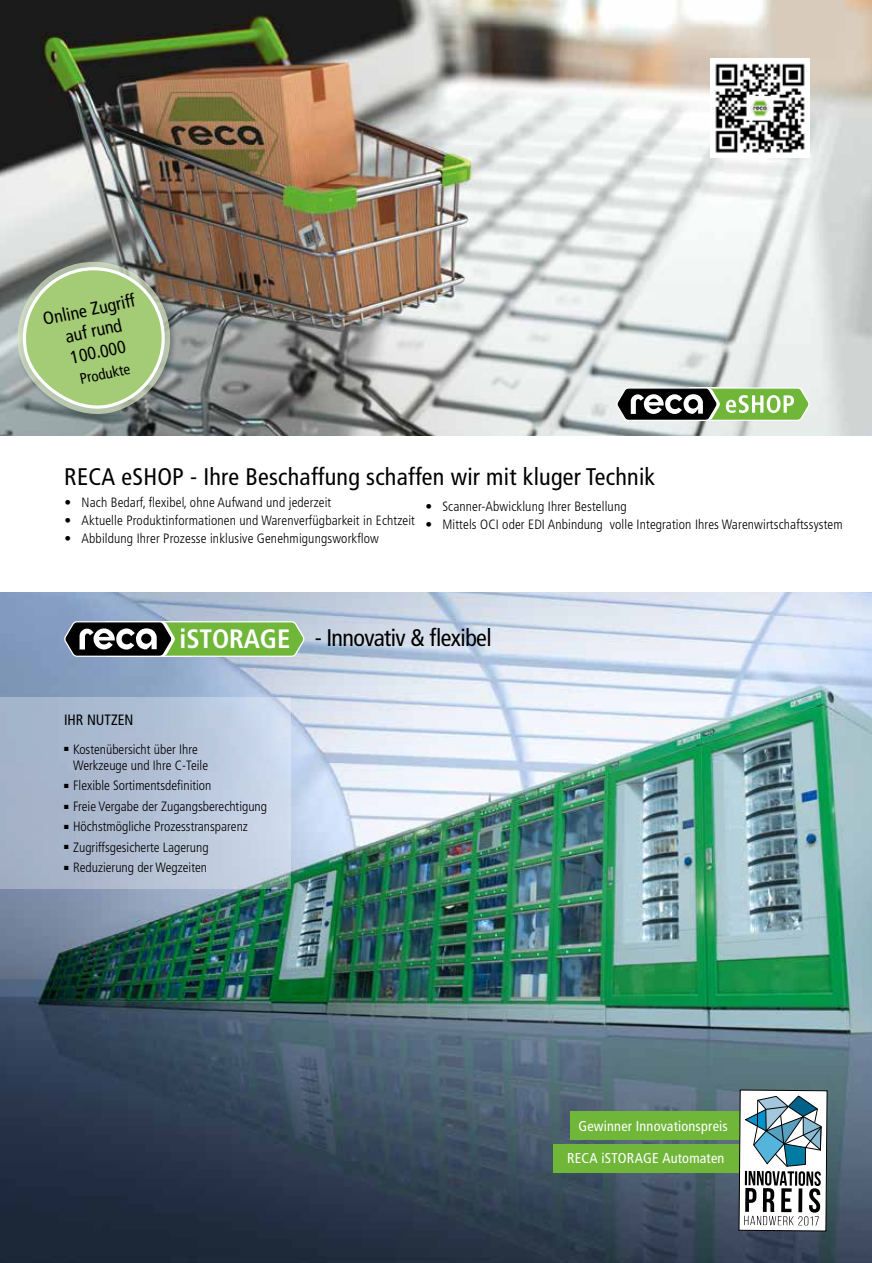
<style>
.page{position:relative;width:872px;height:1263px;background:#fff}
.page>*{position:absolute;margin:0;border:0;box-sizing:border-box;transform-origin:0 0}
.t1{font:condensed 24px "Frutiger LT Pro";letter-spacing:.01em;color:#000}
.t2{font:condensed 24px "Frutiger LT Pro";letter-spacing:-.025em;color:#000}
.t3{font:condensed 18px/21.6px "Frutiger LT Pro";color:#000;text-align:center}
.t4{font:condensed 15px "Frutiger LT Pro";color:#000}
.t5{font:condensed 14.25px "Frutiger LT Pro";letter-spacing:.015em;color:#fff}
.t6{font:300 condensed 13.5px/16.2px "Frutiger LT Pro";letter-spacing:.01em;color:#000}
.s1{font-weight:700;font-size:26.55px;color:#fff}
</style>
<div class="page">
<img style="left:0;top:592px;width:872px;height:671px">
<img style="left:0;top:0;width:872px;height:436px">
<svg style="left:614px;top:379px;width:198px;height:43px"></svg>
<svg style="left:10px;top:255px;width:167px;height:166px;background:#9cb283"></svg>
<img style="left:710px;top:59px;width:99px;height:99px">
<svg style="left:62px;top:615px;width:245px;height:44px;background:#79996e"></svg>
<div style="left:0;top:697px;width:291px;height:192px;background:linear-gradient(to right,#9eacc3,#c9d6e8)"></div>
<div style="left:570px;top:1111px;width:254px;height:28px;background:#6fb639"></div>
<div style="left:553px;top:1144px;width:269px;height:28px;background:#6fb639"></div>
<svg style="left:738px;top:1090px;width:89px;height:141px"></svg>
<h2 class="t3" style="left:41px;top:309px;width:95px;rotate:-12deg">Online Zugriff auf rund<br>100.000</h2>
<p class="t4" style="left:78px;top:370px;width:52px;rotate:-12deg">Produkte</p>
<h1 class="t1" style="left:64px;top:462px;width:592px">RECA eSHOP - Ihre Beschaffung schaffen wir mit kluger Technik</h1>
<p class="t6" style="left:65px;top:494px;width:268px">• Nach Bedarf, flexibel, ohne Aufwand und jederzeit</p>
<p class="t6" style="left:65px;top:512px;width:352px">• Aktuelle Produktinformationen und Warenverfügbarkeit in Echtzeit</p>
<p class="t6" style="left:65px;top:530px;width:316px">• Abbildung Ihrer Prozesse inklusive Genehmigungsworkflow</p>
<p class="t6" style="left:425px;top:498px;width:203px">• Scanner-Abwicklung Ihrer Bestellung</p>
<p class="t6" style="left:425px;top:516px;width:419px">• Mittels OCI oder EDI Anbindung volle Integration Ihres Warenwirtschaftssystem</p>
<h1 class="t2" style="left:179px;top:624px;width:314px"><span class="s1">iSTORAGE</span> - Innovativ &amp; flexibel</h1>
<p class="t4" style="left:64px;top:711px;width:71px">IHR NUTZEN</p>
<p class="t6" style="left:73px;top:741px;width:136px;text-indent:-9px">■ Kostenübersicht über Ihre<br>Werkzeuge und Ihre C-Teile</p>
<p class="t6" style="left:64px;top:778px;width:149px">■ Flexible Sortimentsdefinition</p>
<p class="t6" style="left:64px;top:798px;width:204px">■ Freie Vergabe der Zugangsberechtigung</p>
<p class="t6" style="left:64px;top:819px;width:185px">■ Höchstmögliche Prozesstransparenz</p>
<p class="t6" style="left:64px;top:839px;width:146px">■ Zugriffsgesicherte Lagerung</p>
<p class="t6" style="left:64px;top:859px;width:145px">■ Reduzierung der Wegzeiten</p>
<p class="t5" style="left:578px;top:1117px;width:151px">Gewinner Innovationspreis</p>
<p class="t5" style="left:567px;top:1150px;width:159px">RECA iSTORAGE Automaten</p>
</div>
